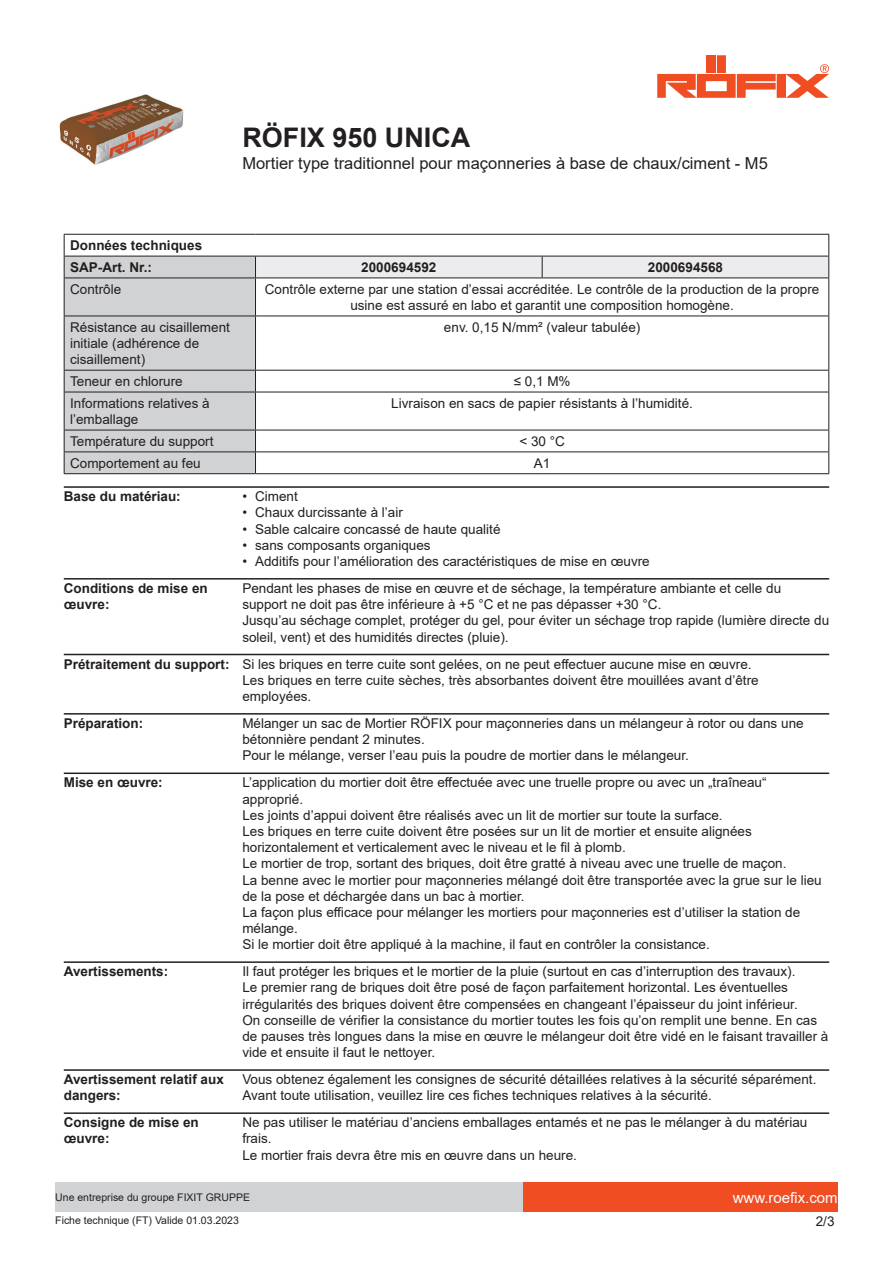
<style>
.page{position:relative;width:893px;height:1263px;background:#fff}
.page>*{position:absolute;margin:0;border:0;box-sizing:border-box;transform-origin:0 0}
.t1{font:700 27px "Arial";color:#231f20}
.t2{font:16.5px "Arial";color:#231f20}
.t3{font:15px "Arial";color:#fff}
.t4{font:13.5px/16.2px "Arial";color:#231f20}
.t5{font:700 13.5px/16.2px "Arial";color:#231f20}
.t6{font:10.5px "Arial";color:#231f20}
.s1{font-weight:700}
</style>
<div class="page">
<img style="left:59px;top:95px;width:125px;height:70px">
<div style="left:717px;top:55px;width:9px;height:18px;background:#f04d22"></div>
<div style="left:707px;top:55px;width:9px;height:18px;background:#f04d22"></div>
<svg style="left:657px;top:64px;width:172px;height:34px"></svg>
<div style="left:523px;top:1182px;width:315px;height:30px;background:#f04d22"></div>
<div style="left:55px;top:1182px;width:468px;height:30px;background:#d1d2d4"></div>
<hr style="left:64px;top:234px;width:191px;height:1px;background:#231f20">
<hr style="left:255px;top:234px;width:287px;height:1px;background:#231f20">
<hr style="left:542px;top:234px;width:287px;height:1px;background:#231f20">
<svg style="left:64px;top:235px;width:765px;height:238px"></svg>
<hr style="left:64px;top:473px;width:191px;height:1px;background:#231f20">
<hr style="left:255px;top:473px;width:287px;height:1px;background:#231f20">
<hr style="left:542px;top:473px;width:287px;height:1px;background:#231f20">
<hr style="left:64px;top:486px;width:765px;height:2px;background:#231f20">
<hr style="left:64px;top:578px;width:765px;height:1px;background:#231f20">
<hr style="left:64px;top:654px;width:765px;height:1px;background:#231f20">
<hr style="left:64px;top:713px;width:765px;height:2px;background:#231f20">
<hr style="left:64px;top:772px;width:765px;height:2px;background:#231f20">
<hr style="left:64px;top:961px;width:765px;height:2px;background:#231f20">
<hr style="left:64px;top:1069px;width:765px;height:2px;background:#231f20">
<hr style="left:64px;top:1112px;width:765px;height:2px;background:#231f20">
<p class="t5" style="left:70px;top:235px;width:134px;line-height:21.9px">Données techniques<br>SAP-Art. Nr.:</p>
<h1 class="t1" style="left:242px;top:119px;width:230px">RÖFIX 950 UNICA</h1>
<p class="t2" style="left:242px;top:152px;width:527px">Mortier type traditionnel pour maçonneries à base de chaux/ciment - M5</p>
<p class="t5" style="left:361px;top:259px;width:77px">2000694592</p>
<p class="t5" style="left:648px;top:259px;width:77px">2000694568</p>
<p class="t4" style="left:70px;top:281px;width:53px">Contrôle</p>
<p class="t4" style="left:265px;top:281px;width:556px;text-align:center">Contrôle externe par une station d’essai accréditée. Le contrôle de la production de la propre usine est assuré en labo et garantit une composition homogène.</p>
<p class="t4" style="left:70px;top:319px;width:161px">Résistance au cisaillement initiale (adhérence de cisaillement)</p>
<p class="t4" style="left:444px;top:319px;width:198px">env. 0,15 N/mm² (valeur tabulée)</p>
<p class="t4" style="left:70px;top:373px;width:114px">Teneur en chlorure</p>
<p class="t4" style="left:514px;top:373px;width:58px">≤ 0,1 M%</p>
<p class="t4" style="left:70px;top:395px;width:141px">Informations relatives à l’emballage</p>
<p class="t4" style="left:391px;top:395px;width:303px">Livraison en sacs de papier résistants à l’humidité.</p>
<p class="t4" style="left:70px;top:433px;width:145px">Température du support</p>
<p class="t4" style="left:519px;top:433px;width:47px">&lt; 30 °C</p>
<p class="t4" style="left:70px;top:455px;width:132px">Comportement au feu</p>
<p class="t4" style="left:534px;top:455px;width:18px">A1</p>
<p class="t5" style="left:64px;top:488px;width:119px">Base du matériau:</p>
<p class="t4" style="left:242px;top:488px;width:57px">• Ciment</p>
<p class="t4" style="left:242px;top:504px;width:162px">• Chaux durcissante à l’air</p>
<p class="t4" style="left:242px;top:521px;width:260px">• Sable calcaire concassé de haute qualité</p>
<p class="t4" style="left:242px;top:537px;width:190px">• sans composants organiques</p>
<p class="t4" style="left:242px;top:553px;width:409px">• Additifs pour l’amélioration des caractéristiques de mise en œuvre</p>
<p class="t5" style="left:64px;top:580px;width:146px">Conditions de mise en œuvre:</p>
<p class="t4" style="left:242px;top:580px;width:588px">Pendant les phases de mise en œuvre et de séchage, la température ambiante et celle du support ne doit pas être inférieure à +5 °C et ne pas dépasser +30 °C.<br>Jusqu’au séchage complet, protéger du gel, pour éviter un séchage trop rapide (lumière directe du soleil, vent) et des humidités directes (pluie).</p>
<p class="t4" style="left:242px;top:656px;width:518px;text-indent:-179px"><span class="s1">Prétraitement du support:</span> Si les briques en terre cuite sont gelées, on ne peut effectuer aucune mise en œuvre.<br>Les briques en terre cuite sèches, très absorbantes doivent être mouillées avant d’être employées.</p>
<p class="t5" style="left:64px;top:715px;width:81px">Préparation:</p>
<p class="t4" style="left:242px;top:715px;width:563px">Mélanger un sac de Mortier RÖFIX pour maçonneries dans un mélangeur à rotor ou dans une bétonnière pendant 2 minutes.<br>Pour le mélange, verser l’eau puis la poudre de mortier dans le mélangeur.</p>
<p class="t5" style="left:64px;top:775px;width:101px">Mise en œuvre:</p>
<p class="t4" style="left:242px;top:774px;width:581px">L’application du mortier doit être effectuée avec une truelle propre ou avec un „traîneau“ approprié.<br>Les joints d’appui doivent être réalisés avec un lit de mortier sur toute la surface.<br>Les briques en terre cuite doivent être posées sur un lit de mortier et ensuite alignées horizontalement et verticalement avec le niveau et le fil à plomb.<br>Le mortier de trop, sortant des briques, doit être gratté à niveau avec une truelle de maçon.<br>La benne avec le mortier pour maçonneries mélangé doit être transportée avec la grue sur le lieu de la pose et déchargée dans un bac à mortier.<br>La façon plus efficace pour mélanger les mortiers pour maçonneries est d’utiliser la station de mélange.<br>Si le mortier doit être appliqué à la machine, il faut en contrôler la consistance.</p>
<p class="t5" style="left:64px;top:963px;width:106px">Avertissements:</p>
<p class="t4" style="left:242px;top:963px;width:588px">Il faut protéger les briques et le mortier de la pluie (surtout en cas d’interruption des travaux).<br>Le premier rang de briques doit être posé de façon parfaitement horizontal. Les éventuelles irrégularités des briques doivent être compensées en changeant l’épaisseur du joint inférieur.<br>On conseille de vérifier la consistance du mortier toutes les fois qu’on remplit une benne. En cas de pauses très longues dans la mise en œuvre le mélangeur doit être vidé en le faisant travailler à vide et ensuite il faut le nettoyer.</p>
<p class="t5" style="left:64px;top:1071px;width:162px">Avertissement relatif aux dangers:</p>
<p class="t4" style="left:242px;top:1071px;width:576px">Vous obtenez également les consignes de sécurité détaillées relatives à la sécurité séparément.<br>Avant toute utilisation, veuillez lire ces fiches techniques relatives à la sécurité.</p>
<p class="t5" style="left:64px;top:1114px;width:137px">Consigne de mise en œuvre:</p>
<p class="t4" style="left:242px;top:1114px;width:566px">Ne pas utiliser le matériau d’anciens emballages entamés et ne pas le mélanger à du matériau frais.<br>Le mortier frais devra être mis en œuvre dans un heure.</p>
<p class="t6" style="left:55px;top:1190px;width:196px">Une entreprise du groupe FIXIT GRUPPE</p>
<p class="t3" style="left:733px;top:1187px;width:107px">www.roefix.com</p>
<p class="t6" style="left:55px;top:1213px;width:185px">Fiche technique (FT) Valide 01.03.2023</p>
<p class="t4" style="left:816px;top:1213px;width:20px">2/3</p>
</div>
